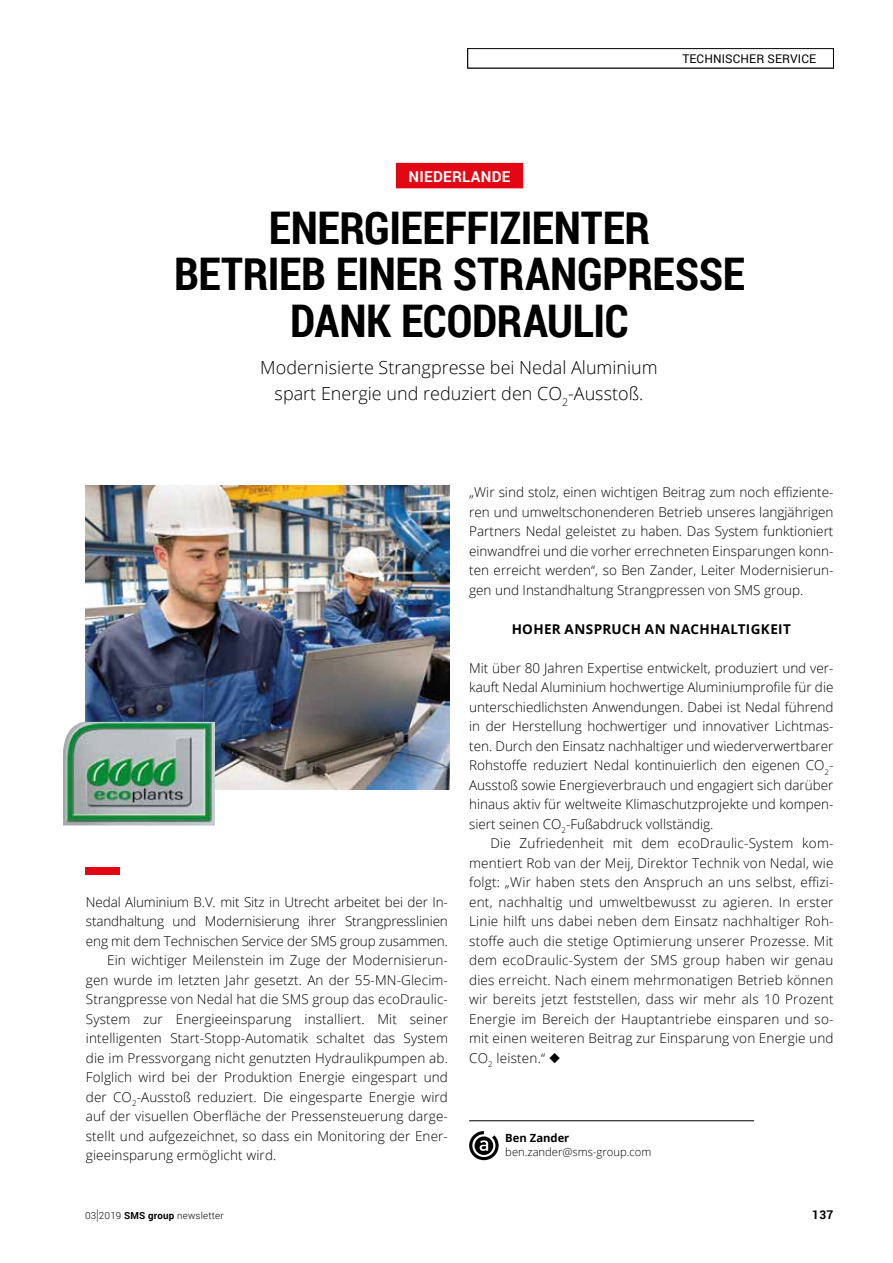
<style>
.page{position:relative;width:893px;height:1263px;background:#fff}
.page>*{position:absolute;margin:0;border:0;box-sizing:border-box;transform-origin:0 0}
.t1{font:700 45px/46.5px "Roboto Condensed";letter-spacing:-.005em;color:#000;text-align:center}
.t2{font:300 18px/25.5px "Open Sans";color:#000;text-align:center}
.t3{font:700 15px "Roboto";letter-spacing:.02em;color:#fff}
.t4{font:300 13.5px/19.5px "Open Sans";letter-spacing:.01em;color:#000;text-align:justify}
.t5{font:300 13.5px "Open Sans";letter-spacing:-.01em;color:#000}
.t6{font:700 13.5px "Open Sans";letter-spacing:.025em;color:#000}
.t7{font:12px "Roboto";letter-spacing:.01em;color:#000}
.t8{font:700 12px "Roboto";color:#000}
.t9{font:300 11.25px "Open Sans";color:#000}
.t10{font:700 11.25px "Open Sans";color:#000}
.t11{font:300 9.75px "Roboto";letter-spacing:.02em;color:#000}
.s1{font-size:14.7px}
.s2{font-weight:700}
</style>
<div class="page">
<div style="left:396px;top:163px;width:127px;height:25px;background:#e30613"></div>
<div style="left:86px;top:867px;width:34px;height:8px;background:#e30613"></div>
<hr style="left:469px;top:1120px;width:285px;height:1px;background:#000">
<svg style="left:469px;top:1131px;width:30px;height:30px"></svg>
<img style="left:85px;top:486px;width:364px;height:304px">
<img style="left:63px;top:722px;width:152px;height:103px">
<div style="left:467px;top:48px;width:367px;height:20px;border:1px solid #000"></div>
<p class="t3" style="left:408px;top:166px;width:103px">NIEDERLANDE</p>
<p class="t7" style="left:682px;top:50px;width:135px">TECHNISCHER SERVICE</p>
<p class="t7" style="left:773px;top:50px;width:45px">RUBRIK</p>
<h1 class="t1" style="left:174px;top:203px;width:572px">ENERGIEEFFIZIENTER<br>BETRIEB EINER STRANGPRESSE<br>DANK ECODRAULIC</h1>
<h2 class="t2" style="left:260px;top:354px;width:399px">Modernisierte Strangpresse bei Nedal Aluminium spart Energie und reduziert den CO<sub>2</sub>-Ausstoß.</h2>
<p class="t5" style="left:86px;top:892px;width:364px">Nedal Aluminium B.V. mit Sitz in Utrecht arbeitet bei der In-</p>
<p class="t5" style="left:86px;top:912px;width:364px">standhaltung und Modernisierung ihrer Strangpresslinien</p>
<p class="t5" style="left:86px;top:931px;width:364px">eng mit dem Technischen Service der SMS group zusammen.</p>
<p class="t4" style="left:107px;top:950px;width:342px">Ein wichtiger Meilenstein im Zuge der Modernisierun-</p>
<p class="t4" style="left:86px;top:969px;width:364px">gen wurde im letzten Jahr gesetzt. An der 55-MN-Glecim-</p>
<p class="t4" style="left:86px;top:989px;width:364px">Strangpresse von Nedal hat die SMS group das ecoDraulic-</p>
<p class="t4" style="left:86px;top:1008px;width:364px">System zur Energieeinsparung installiert. Mit seiner</p>
<p class="t4" style="left:86px;top:1028px;width:364px">intelligenten Start-Stopp-Automatik schaltet das System</p>
<p class="t4" style="left:86px;top:1047px;width:364px">die im Pressvorgang nicht genutzten Hydraulikpumpen ab.</p>
<p class="t4" style="left:86px;top:1067px;width:363px">Folglich wird bei der Produktion Energie eingespart und</p>
<p class="t4" style="left:86px;top:1087px;width:364px">der CO<sub>2</sub>-Ausstoß reduziert. Die eingesparte Energie wird</p>
<p class="t4" style="left:86px;top:1106px;width:364px">auf der visuellen Oberfläche der Pressensteuerung darge-</p>
<p class="t4" style="left:86px;top:1126px;width:364px">stellt und aufgezeichnet, so dass ein Monitoring der Ener-</p>
<p class="t4" style="left:86px;top:1145px;width:192px">gieeinsparung ermöglicht wird.</p>
<p class="t11" style="left:85px;top:1208px;width:140px">03<span class="s1">|</span>2019 <span class="s2">SMS group</span> newsletter</p>
<p class="t4" style="left:469px;top:482px;width:366px">„Wir sind stolz, einen wichtigen Beitrag zum noch effiziente&shy;ren und umweltschonenderen Betrieb unseres langjährigen Partners Nedal geleistet zu haben. Das System funktioniert einwandfrei und die vorher errechneten Einsparungen konn&shy;ten erreicht werden“, so Ben Zander, Leiter Modernisierun&shy;gen und Instandhaltung Strangpressen von SMS group.</p>
<p class="t6" style="left:512px;top:619px;width:281px">HOHER ANSPRUCH AN NACHHALTIGKEIT</p>
<p class="t4" style="left:469px;top:657px;width:366px">Mit über 80 Jahren Expertise entwickelt, produziert und ver&shy;kauft Nedal Aluminium hochwertige Aluminiumprofile für die unterschiedlichsten Anwendungen. Dabei ist Nedal führend in der Herstellung hochwertiger und innovativer Lichtmas&shy;ten. Durch den Einsatz nachhaltiger und wiederverwertbarer Rohstoffe reduziert Nedal kontinuierlich den eigenen CO<sub>2</sub>- Ausstoß sowie Energieverbrauch und engagiert sich darüber hinaus aktiv für weltweite Klimaschutzprojekte und kompen&shy;siert seinen CO<sub>2</sub>-Fußabdruck vollständig.</p>
<p class="t4" style="left:469px;top:833px;width:366px;text-indent:21px">Die Zufriedenheit mit dem ecoDraulic-System kom&shy;mentiert Rob van der Meij, Direktor Technik von Nedal, wie folgt: „Wir haben stets den Anspruch an uns selbst, effizi&shy;ent, nachhaltig und umweltbewusst zu agieren. In erster Linie hilft uns dabei neben dem Einsatz nachhaltiger Roh&shy;stoffe auch die stetige Optimierung unserer Prozesse. Mit dem ecoDraulic-System der SMS group haben wir genau dies erreicht. Nach einem mehrmonatigen Betrieb können wir bereits jetzt feststellen, dass wir mehr als 10 Prozent Energie im Bereich der Hauptantriebe einsparen und so&shy;mit einen weiteren Beitrag zur Einsparung von Energie und CO<sub>2</sub> leisten.“ ◆</p>
<p class="t10" style="left:505px;top:1130px;width:66px">Ben Zander</p>
<p class="t9" style="left:505px;top:1144px;width:147px">ben.zander@sms-group.com</p>
<p class="t8" style="left:812px;top:1206px;width:23px">137</p>
</div>
